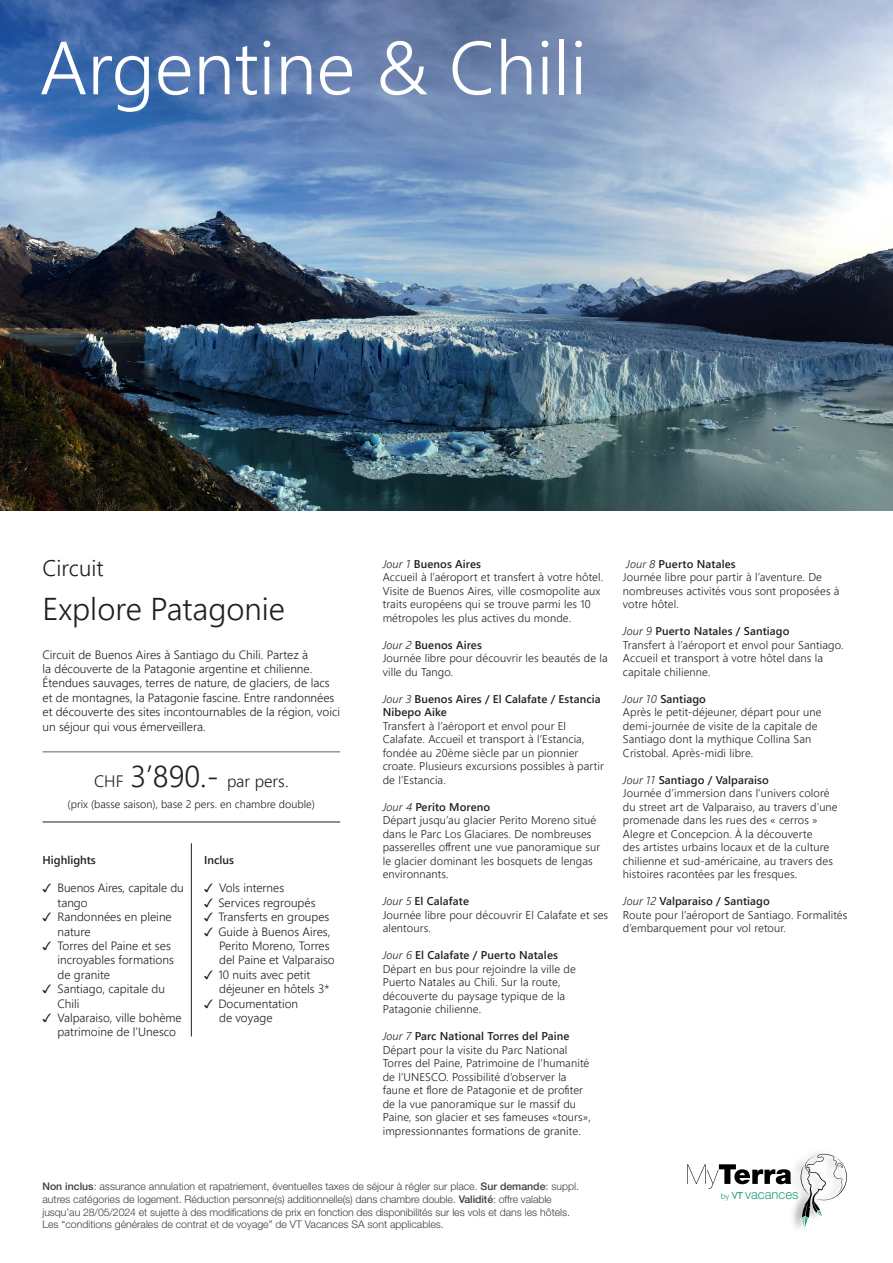
<style>
.page{position:relative;width:893px;height:1263px;background:#fff}
.page>*{position:absolute;margin:0;border:0;box-sizing:border-box;transform-origin:0 0}
.t1{font:300 75px "Segoe UI";color:#fff}
.t2{font:300 31.5px "Segoe UI";color:#231f20}
.t3{font:300 22.5px "Segoe UI";color:#231f20}
.t4{font:300 16.5px "Segoe UI";color:#231f20}
.t5{font:300 13.05px "Helvetica Neue";color:#229c81}
.t6{font:300 12px/14.4px "Segoe UI";color:#231f20}
.t7{font:600 11.4px "Segoe UI";color:#231f20}
.t8{font:300 11.25px/13.5px "Segoe UI";letter-spacing:.01em;color:#231f20}
.t9{font:600 11.25px/13.5px "Segoe UI";letter-spacing:.01em;color:#231f20}
.t10{font:300 10.95px "Segoe UI";color:#231f20}
.Barre_de_texte_sur_f{font:300 10.5px/12.6px "Helvetica Neue";color:#3e3e3f}
.s1{font-size:30px}
.s2{font-family:"Monotype Sorts";font-weight:400}
.s3{font-weight:300;font-style:italic}
.s4{font-style:italic}
.s5{font-weight:500}
.s6{font-size:8.25px}
.s7{font-family:"Gill Sans";font-weight:400;font-size:9.9px}
</style>
<div class="page">
<hr style="left:43px;top:752px;width:297px;height:1px;background:#636366">
<hr style="left:43px;top:822px;width:297px;height:1px;background:#231f20">
<hr style="left:191px;top:843px;width:1px;height:193px;background:#231f20">
<img style="left:0;top:0;width:893px;height:510px">
<svg style="left:687px;top:1164px;width:98px;height:25px"></svg>
<img style="left:785px;top:1153px;width:41px;height:75px">
<svg style="left:798px;top:1154px;width:49px;height:74px"></svg>
<p class="t1" style="left:40px;top:7px;width:549px">Argentine &amp; Chili</p>
<p class="t3" style="left:43px;top:550px;width:63px">Circuit</p>
<p class="t2" style="left:43px;top:583px;width:244px">Explore Patagonie</p>
<p class="t6" style="left:43px;top:647px;width:299px">Circuit de Buenos Aires à Santiago du Chili. Partez à<br>la découverte de la Patagonie argentine et chilienne.<br>Étendues sauvages, terres de nature, de glaciers, de lacs et de montagnes, la Patagonie fascine. Entre randonnées et découverte des sites incontournables de la région, voici un séjour qui vous émerveillera.</p>
<p class="t4" style="left:94px;top:768px;width:196px">CHF <span class="s1">3’890.-</span> par pers.</p>
<p class="t10" style="left:68px;top:796px;width:249px">(prix (basse saison), base 2 pers. en chambre double)</p>
<p class="t7" style="left:43px;top:851px;width:55px">Highlights</p>
<p class="t6" style="left:58px;top:880px;width:128px;text-indent:-15px"><span class="s2">3</span> Buenos Aires, capitale du tango</p>
<p class="t6" style="left:58px;top:909px;width:116px;text-indent:-15px"><span class="s2">3</span> Randonnées en pleine nature</p>
<p class="t6" style="left:58px;top:938px;width:118px;text-indent:-15px"><span class="s2">3</span> Torres del Paine et ses incroyables formations de granite</p>
<p class="t6" style="left:58px;top:981px;width:109px;text-indent:-15px"><span class="s2">3</span> Santiago, capitale du<br>Chili</p>
<p class="t6" style="left:58px;top:1010px;width:126px;text-indent:-15px"><span class="s2">3</span> Valparaiso, ville bohème patrimoine de l’Unesco</p>
<p class="t7" style="left:204px;top:851px;width:31px">Inclus</p>
<p class="t6" style="left:204px;top:880px;width:113px"><span class="s2">3</span> Vols internes<br><span class="s2">3</span> Services regroupés</p>
<p class="t6" style="left:204px;top:909px;width:127px"><span class="s2">3</span> Transferts en groupes</p>
<p class="t6" style="left:204px;top:924px;width:128px"><span class="s2">3</span> Guide à Buenos Aires,</p>
<p class="t6" style="left:219px;top:938px;width:112px">Perito Moreno, Torres</p>
<p class="t6" style="left:219px;top:952px;width:117px">del Paine et Valparaiso</p>
<p class="t6" style="left:219px;top:967px;width:112px;text-indent:-15px"><span class="s2">3</span> 10 nuits avec petit déjeuner en hôtels 3*</p>
<p class="t6" style="left:219px;top:996px;width:81px;text-indent:-15px"><span class="s2">3</span> Documentation de voyage</p>
<p class="t9" style="left:383px;top:557px;width:100px"><span class="s3">Jour 1</span> Buenos Aires</p>
<p class="t8" style="left:383px;top:570px;width:222px">Accueil à l’aéroport et transfert à votre hôtel.<br>Visite de Buenos Aires, ville cosmopolite aux traits européens qui se trouve parmi les 10 métropoles les plus actives du monde.</p>
<p class="t9" style="left:383px;top:638px;width:101px"><span class="s3">Jour 2</span> Buenos Aires</p>
<p class="t8" style="left:383px;top:651px;width:227px">Journée libre pour découvrir les beautés de la ville du Tango<span class="s4">.</span></p>
<p class="t9" style="left:383px;top:692px;width:219px"><span class="s3">Jour 3</span> Buenos Aires / El Calafate / Estancia<br>Nibepo Aike</p>
<p class="t8" style="left:383px;top:719px;width:223px">Transfert à l’aéroport et envol pour El Calafate. Accueil et transport à l’Estancia, fondée au 20ème siècle par un pionnier croate. Plusieurs excursions possibles à partir de l’Estancia.</p>
<p class="t9" style="left:383px;top:800px;width:109px"><span class="s3">Jour 4</span> Perito Moreno</p>
<p class="t8" style="left:383px;top:813px;width:219px">Départ jusqu’au glacier Perito Moreno situé dans le Parc Los Glaciares. De nombreuses passerelles offrent une vue panoramique sur le glacier dominant les bosquets de lengas environnants.</p>
<p class="t9" style="left:383px;top:894px;width:88px"><span class="s3">Jour 5</span> El Calafate</p>
<p class="t8" style="left:383px;top:908px;width:227px">Journée libre pour découvrir El Calafate et ses alentours.</p>
<p class="t9" style="left:383px;top:948px;width:177px"><span class="s3">Jour 6</span> El Calafate / Puerto Natales</p>
<p class="t8" style="left:383px;top:962px;width:195px">Départ en bus pour rejoindre la ville de Puerto Natales au Chili. Sur la route, découverte du paysage typique de la Patagonie chilienne.</p>
<p class="t9" style="left:383px;top:1029px;width:188px"><span class="s3">Jour 7</span> Parc National Torres del Paine</p>
<p class="t8" style="left:383px;top:1043px;width:210px">Départ pour la visite du Parc National Torres del Paine, Patrimoine de l’humanité de l’UNESCO. Possibilité d’observer la faune et flore de Patagonie et de profiter de la vue panoramique sur le massif du Paine, son glacier et ses fameuses «tours», impressionnantes formations de granite.</p>
<p class="t9" style="left:626px;top:557px;width:111px"><span class="s3">Jour 8</span> Puerto Natales</p>
<p class="t8" style="left:623px;top:570px;width:218px">Journée libre pour partir à l’aventure. De nombreuses activités vous sont proposées à votre hôtel.</p>
<p class="t9" style="left:623px;top:624px;width:168px"><span class="s3">Jour 9</span> Puerto Natales / Santiago</p>
<p class="t8" style="left:623px;top:638px;width:222px">Transfert à l’aéroport et envol pour Santiago.<br>Accueil et transport à votre hôtel dans la capitale chilienne.</p>
<p class="t9" style="left:623px;top:692px;width:85px"><span class="s3">Jour 10</span> Santiago</p>
<p class="t8" style="left:623px;top:705px;width:200px">Après le petit-déjeuner, départ pour une demi-journée de visite de la capitale de Santiago dont la mythique Collina San Cristobal. Après-midi libre.</p>
<p class="t9" style="left:623px;top:773px;width:148px"><span class="s3">Jour 11</span> Santiago / Valparaiso</p>
<p class="t8" style="left:623px;top:786px;width:216px">Journée d’immersion dans l’univers coloré du street art de Valparaiso, au travers d’une promenade dans les rues des « cerros » Alegre et Concepcion. À la découverte<br>des artistes urbains locaux et de la culture chilienne et sud-américaine, au travers des histoires racontées par les fresques.</p>
<p class="t9" style="left:623px;top:894px;width:148px"><span class="s3">Jour 12</span> Valparaiso / Santiago</p>
<p class="t8" style="left:623px;top:908px;width:226px">Route pour l’aéroport de Santiago. Formalités d’embarquement pour vol retour.</p>
<p class="Barre_de_texte_sur_f" style="left:43px;top:1180px;width:538px"><span class="s5">Non inclus</span>: assurance annulation et rapatriement, éventuelles taxes de séjour à régler sur place. <span class="s5">Sur demande</span>: suppl. autres catégories de logement. Réduction personne(s) additionnelle(s) dans chambre double. <span class="s5">Validité</span>: offre valable jusqu’au 28/05/2024 et sujette à des modifications de prix en fonction des disponibilités sur les vols et dans les hôtels.<br>Les “conditions générales de contrat et de voyage” de VT Vacances SA sont applicables.</p>
<p class="t5" style="left:721px;top:1186px;width:79px"><span class="s6">by</span> <span class="s7">VT</span> vacances</p>
</div>
